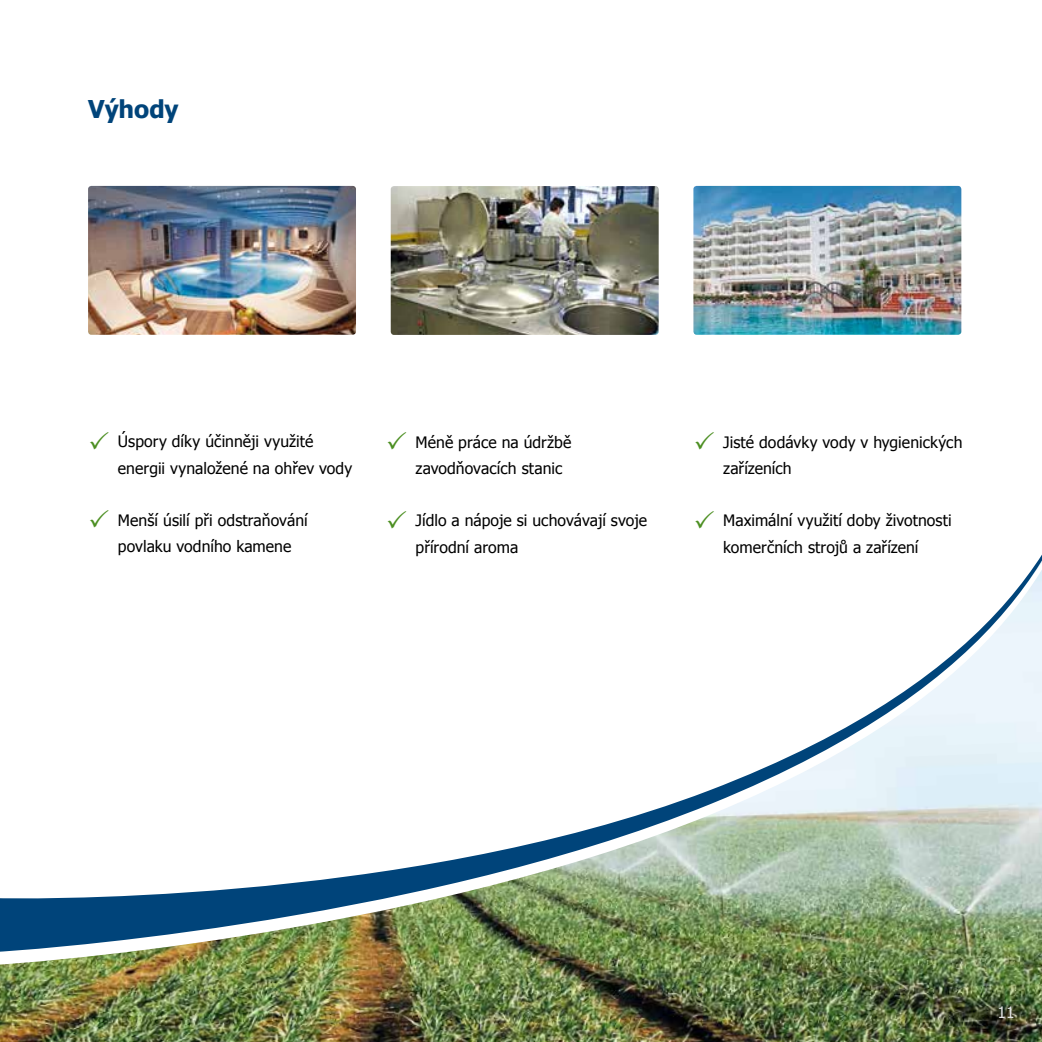
<style>
.page{position:relative;width:1042px;height:1042px;background:#fff}
.page>*{position:absolute;margin:0;border:0;box-sizing:border-box;transform-origin:0 0}
.t1{font:700 24.5px "Tahoma";letter-spacing:-.005em;color:#00447a}
.t2{font:15.75px/26.2px "Tahoma";letter-spacing:.005em;color:#000}
.t3{font:15.75px "Tahoma";color:#e3e4e4}
</style>
<div class="page">
<img style="left:88px;top:186px;width:268px;height:149px">
<img style="left:693px;top:186px;width:268px;height:149px">
<img style="left:391px;top:186px;width:268px;height:149px">
<img style="left:1px;top:964px;width:1041px;height:78px">
<img style="left:1px;top:951px;width:1041px;height:13px">
<svg style="left:1px;top:554px;width:1041px;height:397px"></svg>
<svg style="left:0;top:898px;width:1px;height:144px"></svg>
<h1 class="t1" style="left:88px;top:92px;width:92px">Výhody</h1>
<p class="t2" style="left:118px;top:428px;width:236px">Úspory díky účinněji využité energii vynaložené na ohřev vody</p>
<p class="t2" style="left:118px;top:506px;width:191px">Menší úsilí při odstraňování povlaku vodního kamene</p>
<p class="t2" style="left:415px;top:428px;width:157px">Méně práce na údržbě zavodňovacích stanic</p>
<p class="t2" style="left:415px;top:507px;width:233px">Jídlo a nápoje si uchovávají svoje přírodní aroma</p>
<p class="t2" style="left:723px;top:428px;width:241px">Jisté dodávky vody v hygienických zařízeních</p>
<p class="t2" style="left:723px;top:507px;width:230px">Maximální využití doby životnosti komerčních strojů a zařízení</p>
<p class="t3" style="left:997px;top:1001px;width:19px">11</p>
</div>
